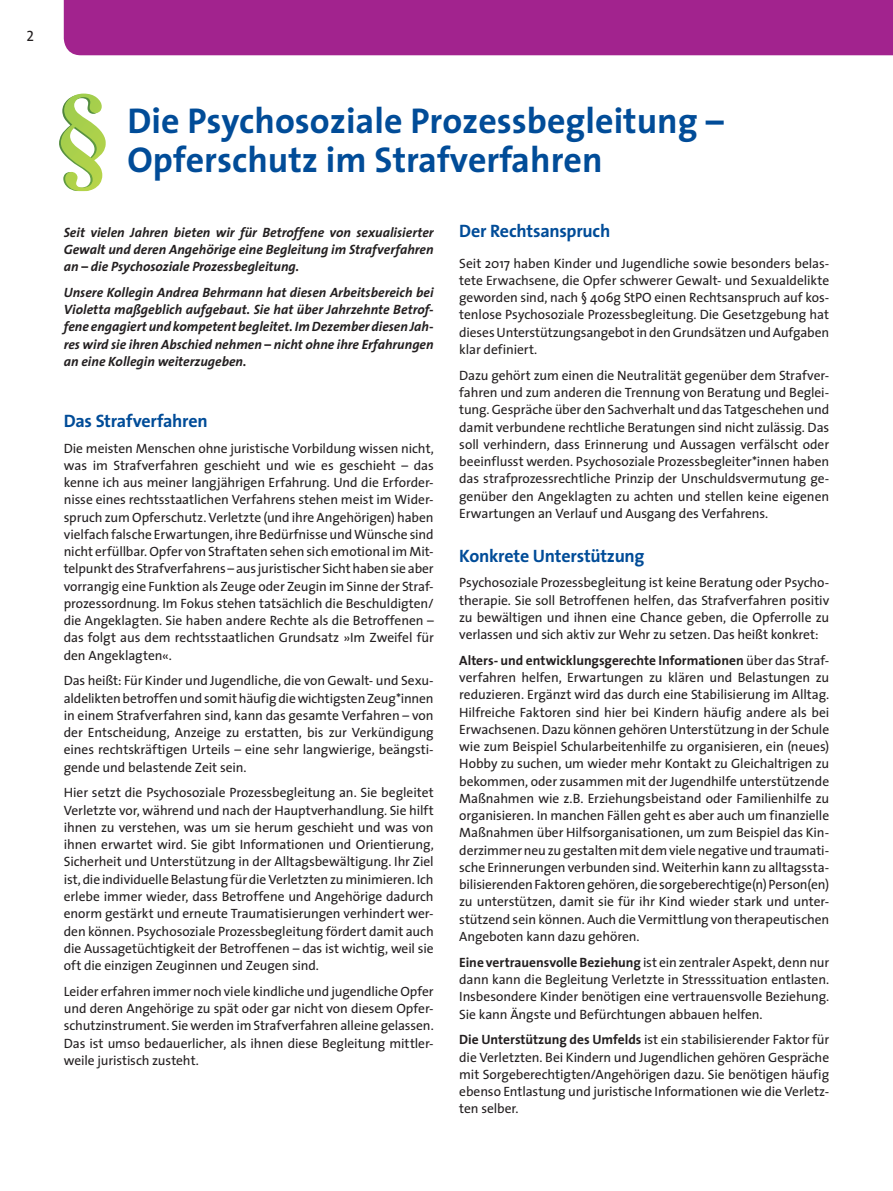
<style>
.page{position:relative;width:893px;height:1191px;background:#fff}
.page>*{position:absolute;margin:0;border:0;box-sizing:border-box;transform-origin:0 0}
.t1{font:700 36px/39px "The Sans";color:#014c98}
.t2{font:700 18px "The Sans";letter-spacing:-.015em;color:#014c98}
.t3{font:15px "The Sans Regular Caps";color:#231f20}
.t4{font:13.5px/17.2px "The Sans";letter-spacing:-.01em;color:#231f20;text-align:justify}
.t5{font:italic 700 13.5px/17.2px "The Sans";color:#231f20;text-align:justify}
.s1{font-weight:700}
</style>
<div class="page">
<div style="left:64px;top:0;width:829px;height:55px;background:#a2238e"></div>
<svg style="left:59px;top:94px;width:47px;height:97px"></svg>
<p class="t3" style="left:27px;top:28px;width:9px">2</p>
<h1 class="t1" style="left:128px;top:101px;width:598px">Die Psychosoziale Prozessbegleitung –<br>Opferschutz im Strafverfahren</h1>
<p class="t5" style="left:64px;top:223px;width:371px">Seit vielen Jahren bieten wir für Betroffene von sexualisierter Gewalt und deren Angehörige eine Begleitung im Strafverfahren an – die Psychosoziale Prozessbegleitung.</p>
<p class="t5" style="left:64px;top:283px;width:371px">Unsere Kollegin Andrea Behrmann hat diesen Arbeitsbereich bei Violetta maßgeblich aufgebaut. Sie hat über Jahrzehnte Betrof&shy;fene engagiert und kompetent begleitet. Im Dezember diesen Jah&shy;res wird sie ihren Abschied nehmen – nicht ohne ihre Erfahrungen an eine Kollegin weiterzugeben.</p>
<h2 class="t2" style="left:64px;top:405px;width:145px">Das Strafverfahren</h2>
<p class="t4" style="left:64px;top:439px;width:371px">Die meisten Menschen ohne juristische Vorbildung wissen nicht, was im Strafverfahren geschieht und wie es geschieht – das kenne ich aus meiner langjährigen Erfahrung. Und die Erforder&shy;nisse eines rechtsstaatlichen Verfahrens stehen meist im Wider&shy;spruch zum Opferschutz. Verletzte (und ihre Angehörigen) haben vielfach falsche Erwartungen, ihre Bedürfnisse und Wünsche sind nicht erfüllbar. Opfer von Straftaten sehen sich emotional im Mit&shy;telpunkt des Strafverfahrens – aus juristischer Sicht haben sie aber vorrangig eine Funktion als Zeuge oder Zeugin im Sinne der Straf&shy;prozessordnung. Im Fokus stehen tatsächlich die Beschuldigten/ die Angeklagten. Sie haben andere Rechte als die Betroffenen – das folgt aus dem rechtsstaatlichen Grundsatz »Im Zweifel für den Angeklagten«.</p>
<p class="t4" style="left:64px;top:672px;width:371px">Das heißt: Für Kinder und Jugendliche, die von Gewalt- und Sexu&shy;aldelikten betroffen und somit häufig die wichtigsten Zeug*innen in einem Strafverfahren sind, kann das gesamte Verfahren – von der Entscheidung, Anzeige zu erstatten, bis zur Verkündigung eines rechtskräftigen Urteils – eine sehr langwierige, beängsti&shy;gende und belastende Zeit sein.</p>
<p class="t4" style="left:64px;top:784px;width:372px">Hier setzt die Psychosoziale Prozessbegleitung an. Sie begleitet Verletzte vor, während und nach der Hauptverhandlung. Sie hilft ihnen zu verstehen, was um sie herum geschieht und was von ihnen erwartet wird. Sie gibt Informationen und Orientierung, Sicherheit und Unterstützung in der Alltagsbewältigung. Ihr Ziel ist, die individuelle Belastung für die Verletzten zu minimieren. Ich erlebe immer wieder, dass Betroffene und Angehörige dadurch enorm gestärkt und erneute Traumatisierungen verhindert wer&shy;den können. Psychosoziale Prozessbegleitung fördert damit auch die Aussagetüchtigkeit der Betroffenen – das ist wichtig, weil sie oft die einzigen Zeuginnen und Zeugen sind.</p>
<p class="t4" style="left:64px;top:982px;width:371px">Leider erfahren immer noch viele kindliche und jugendliche Opfer und deren Angehörige zu spät oder gar nicht von diesem Opfer&shy;schutzinstrument. Sie werden im Strafverfahren alleine gelassen.<br>Das ist umso bedauerlicher, als ihnen diese Begleitung mittler&shy;weile juristisch zusteht.</p>
<h2 class="t2" style="left:459px;top:216px;width:153px">Der Rechtsanspruch</h2>
<p class="t4" style="left:459px;top:254px;width:371px">Seit 2017 haben Kinder und Jugendliche sowie besonders belas&shy;tete Erwachsene, die Opfer schwerer Gewalt- und Sexualdelikte geworden sind, nach § 406g StPO einen Rechtsanspruch auf kos&shy;tenlose Psychosoziale Prozessbegleitung. Die Gesetzgebung hat dieses Unterstützungsangebot in den Grundsätzen und Aufgaben klar definiert.</p>
<p class="t4" style="left:459px;top:366px;width:371px">Dazu gehört zum einen die Neutralität gegenüber dem Strafver&shy;fahren und zum anderen die Trennung von Beratung und Beglei&shy;tung. Gespräche über den Sachverhalt und das Tatgeschehen und damit verbundene rechtliche Beratungen sind nicht zulässig. Das soll verhindern, dass Erinnerung und Aussagen verfälscht oder beeinflusst werden. Psychosoziale Prozessbegleiter*innen haben das strafprozessrechtliche Prinzip der Unschuldsvermutung ge&shy;genüber den Angeklagten zu achten und stellen keine eigenen Erwartungen an Verlauf und Ausgang des Verfahrens.</p>
<h2 class="t2" style="left:459px;top:540px;width:187px">Konkrete Unterstützung</h2>
<p class="t4" style="left:459px;top:573px;width:371px">Psychosoziale Prozessbegleitung ist keine Beratung oder Psycho&shy;therapie. Sie soll Betroffenen helfen, das Strafverfahren positiv zu bewältigen und ihnen eine Chance geben, die Opferrolle zu verlassen und sich aktiv zur Wehr zu setzen. Das heißt konkret:</p>
<p class="t4" style="left:459px;top:651px;width:371px"><span class="s1">Alters- und entwicklungsgerechte Informationen</span> über das Straf&shy;verfahren helfen, Erwartungen zu klären und Belastungen zu reduzieren. Ergänzt wird das durch eine Stabilisierung im Alltag.<br>Hilfreiche Faktoren sind hier bei Kindern häufig andere als bei Erwachsenen. Dazu können gehören Unterstützung in der Schule wie zum Beispiel Schularbeitenhilfe zu organisieren, ein (neues)<br>Hobby zu suchen, um wieder mehr Kontakt zu Gleichaltrigen zu bekommen, oder zusammen mit der Jugendhilfe unterstützende Maßnahmen wie z.B. Erziehungsbeistand oder Familienhilfe zu organisieren. In manchen Fällen geht es aber auch um finanzielle Maßnahmen über Hilfsorganisationen, um zum Beispiel das Kin&shy;derzimmer neu zu gestalten mit dem viele negative und traumati&shy;sche Erinnerungen verbunden sind. Weiterhin kann zu alltagssta&shy;bilisierenden Faktoren gehören, die sorgeberechtige(n) Person(en) zu unterstützen, damit sie für ihr Kind wieder stark und unter&shy;stützend sein können. Auch die Vermittlung von therapeutischen Angeboten kann dazu gehören.</p>
<p class="t4" style="left:459px;top:953px;width:371px"><span class="s1">Eine vertrauensvolle Beziehung</span> ist ein zentraler Aspekt, denn nur dann kann die Begleitung Verletzte in Stresssituation entlasten.<br>Insbesondere Kinder benötigen eine vertrauensvolle Beziehung.<br>Sie kann Ängste und Befürchtungen abbauen helfen.</p>
<p class="t4" style="left:459px;top:1030px;width:371px"><span class="s1">Die Unterstützung des Umfelds</span> ist ein stabilisierender Faktor für die Verletzten. Bei Kindern und Jugendlichen gehören Gespräche mit Sorgeberechtigten/Angehörigen dazu. Sie benötigen häufig ebenso Entlastung und juristische Informationen wie die Verletz&shy;ten selber.</p>
</div>
